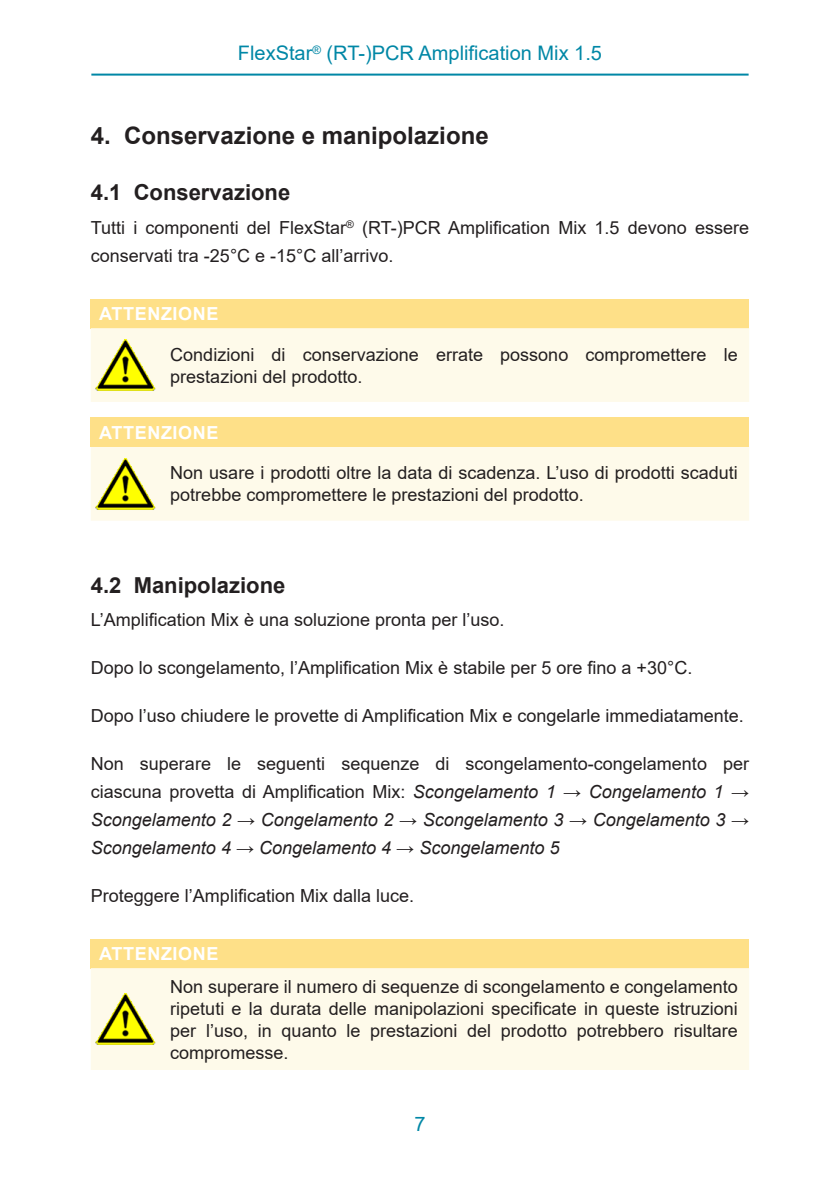
<style>
.page{position:relative;width:840px;height:1191px;background:#fff}
.page>*{position:absolute;margin:0;border:0;box-sizing:border-box;transform-origin:0 0}
.Level_1{font:700 24px "Arial";color:#231f20}
.Level_2{font:700 22px "Arial";color:#231f20}
.Seitenkopf{font:20px "Arial";color:#0087a6}
.Note_hazard_conseque{font:18px/22px "Arial";color:#231f20}
.Mengentext{font:18px/28px "Arial";color:#231f20}
.Mengentext-2{font:italic 18px/28px "Arial";color:#231f20;text-align:justify}
.Note_Titel{font:700 18px "Arial";letter-spacing:.035em;color:#fff}
.s1{font-style:normal}
</style>
<div class="page">
<hr style="left:91px;top:74px;width:657px;height:2px;background:#0087a6">
<div style="left:91px;top:299px;width:657px;height:29px;background:#fee088"></div>
<div style="left:91px;top:328px;width:657px;height:74px;background:#fefaea"></div>
<img style="left:94px;top:334px;width:62px;height:62px">
<div style="left:91px;top:418px;width:657px;height:29px;background:#fee088"></div>
<div style="left:91px;top:447px;width:657px;height:74px;background:#fefaea"></div>
<img style="left:94px;top:452px;width:62px;height:63px">
<div style="left:91px;top:939px;width:657px;height:29px;background:#fee088"></div>
<div style="left:91px;top:968px;width:657px;height:102px;background:#fefaea"></div>
<img style="left:94px;top:987px;width:62px;height:63px">
<p class="Seitenkopf" style="left:238px;top:40px;width:365px">FlexStar<sup>®</sup> (RT-)PCR Amplification Mix 1.5</p>
<p class="Level_1" style="left:91px;top:118px;width:399px">4. Conservazione e manipolazione</p>
<p class="Level_2" style="left:91px;top:177px;width:201px">4.1 Conservazione</p>
<p class="Mengentext" style="left:91px;top:213px;width:659px">Tutti i componenti del FlexStar<sup>®</sup> (RT-)PCR Amplification Mix 1.5 devono essere conservati tra -25°C e -15°C all’arrivo.</p>
<p class="Note_Titel" style="left:99px;top:301px;width:121px">ATTENZIONE</p>
<p class="Note_hazard_conseque" style="left:170px;top:343px;width:568px">Condizioni di conservazione errate possono compromettere le prestazioni del prodotto.</p>
<p class="Note_Titel" style="left:99px;top:420px;width:121px">ATTENZIONE</p>
<p class="Note_hazard_conseque" style="left:170px;top:462px;width:568px">Non usare i prodotti oltre la data di scadenza. L’uso di prodotti scaduti potrebbe compromettere le prestazioni del prodotto.</p>
<p class="Level_2" style="left:91px;top:569px;width:196px">4.2 Manipolazione</p>
<p class="Mengentext" style="left:91px;top:606px;width:415px">L’Amplification Mix è una soluzione pronta per l’uso.</p>
<p class="Mengentext" style="left:91px;top:653px;width:602px">Dopo lo scongelamento, l’Amplification Mix è stabile per 5 ore fino a +30°C.</p>
<p class="Mengentext" style="left:91px;top:701px;width:654px">Dopo l’uso chiudere le provette di Amplification Mix e congelarle immediatamente.</p>
<p class="Mengentext-2" style="left:91px;top:749px;width:659px"><span class="s1">Non superare le seguenti sequenze di scongelamento-congelamento per ciascuna provetta di Amplification Mix:</span> Scongelamento 1 → Congelamento 1 → Scongelamento 2 → Congelamento 2 → Scongelamento 3 → Congelamento 3 → Scongelamento 4 → Congelamento 4 → Scongelamento 5</p>
<p class="Mengentext" style="left:91px;top:881px;width:325px">Proteggere l’Amplification Mix dalla luce.</p>
<p class="Note_Titel" style="left:99px;top:941px;width:121px">ATTENZIONE</p>
<p class="Note_hazard_conseque" style="left:170px;top:975px;width:568px;text-align:justify">Non superare il numero di sequenze di scongelamento e congelamento ripetuti e la durata delle manipolazioni specificate in queste istruzioni per l’uso, in quanto le prestazioni del prodotto potrebbero risultare compromesse.</p>
<p class="Seitenkopf" style="left:414px;top:1110px;width:13px">7</p>
</div>
